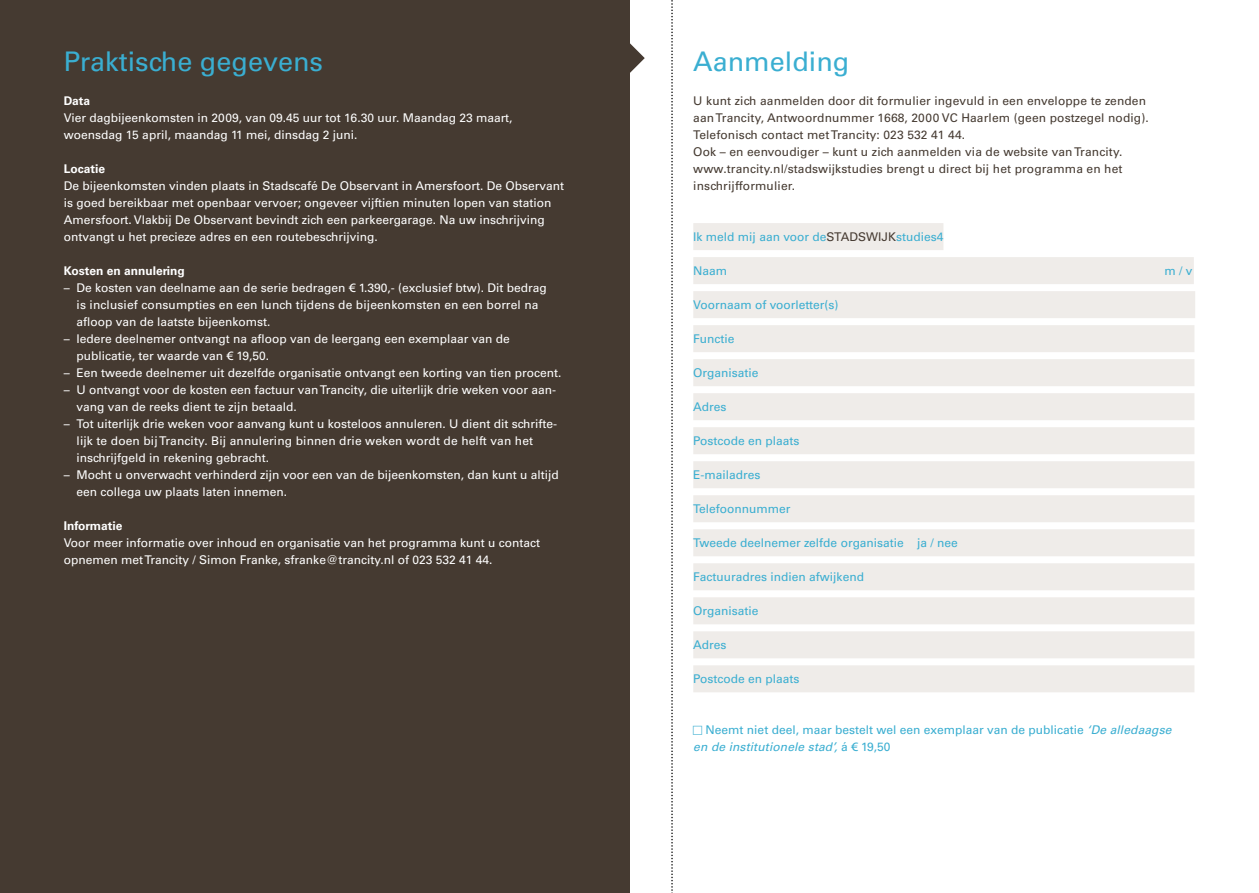
<style>
.page{position:relative;width:1259px;height:893px;background:#fff}
.page>*{position:absolute;margin:0;border:0;box-sizing:border-box;transform-origin:0 0}
.t1{font:27px "Univers";color:#3aaed1}
.t2{font:12px/17px "Univers";color:#fff}
.t3{font:12px/17px "Univers";color:#3aaed1}
.t4{font:12px/17px "Univers";letter-spacing:.01em;color:#453a31}
.t5{font:700 12px "Univers";color:#fff}
.s1{font-family:"Linotype Euro Font Ato F"}
.s2{color:#453a31}
.s3{font-style:italic}
</style>
<div class="page">
<div style="left:0;top:0;width:629px;height:893px;background:#453a31"></div>
<svg style="left:629px;top:43px;width:16px;height:30px"></svg>
<svg style="left:671px;top:0;width:2px;height:893px"></svg>
<div style="left:693px;top:223px;width:250px;height:27px;background:#efece9"></div>
<div style="left:693px;top:257px;width:500px;height:27px;background:#efece9"></div>
<div style="left:693px;top:291px;width:502px;height:27px;background:#efece9"></div>
<div style="left:693px;top:325px;width:501px;height:27px;background:#efece9"></div>
<div style="left:693px;top:359px;width:501px;height:27px;background:#efece9"></div>
<div style="left:693px;top:393px;width:501px;height:27px;background:#efece9"></div>
<div style="left:693px;top:427px;width:501px;height:27px;background:#efece9"></div>
<div style="left:693px;top:461px;width:501px;height:27px;background:#efece9"></div>
<div style="left:693px;top:495px;width:501px;height:27px;background:#efece9"></div>
<div style="left:693px;top:529px;width:501px;height:27px;background:#efece9"></div>
<div style="left:693px;top:563px;width:501px;height:27px;background:#efece9"></div>
<div style="left:693px;top:597px;width:501px;height:27px;background:#efece9"></div>
<div style="left:693px;top:631px;width:501px;height:27px;background:#efece9"></div>
<div style="left:693px;top:665px;width:501px;height:27px;background:#efece9"></div>
<h1 class="t1" style="left:64px;top:45px;width:261px">Praktische gegevens</h1>
<p class="t5" style="left:64px;top:94px;width:28px">Data</p>
<p class="t2" style="left:64px;top:109px;width:450px">Vier dagbijeenkomsten in 2009, van 09.45 uur tot 16.30 uur. Maandag 23 maart, woensdag 15 april, maandag 11 mei, dinsdag 2 juni.</p>
<p class="t5" style="left:64px;top:162px;width:43px">Locatie</p>
<p class="t2" style="left:64px;top:177px;width:502px">De bijeenkomsten vinden plaats in Stadscafé De Observant in Amersfoort. De Observant is goed bereikbaar met openbaar vervoer; ongeveer vijftien minuten lopen van station Amersfoort. Vlakbij De Observant bevindt zich een parkeergarage. Na uw inschrijving ontvangt u het precieze adres en een routebeschrijving.</p>
<p class="t5" style="left:64px;top:264px;width:123px">Kosten en annulering</p>
<p class="t2" style="left:77px;top:279px;width:472px;text-indent:-13px">– De kosten van deelname aan de serie bedragen <span class="s1">3</span> 1.390,- (exclusief btw). Dit bedrag is inclusief consumpties en een lunch tijdens de bijeenkomsten en een borrel na afloop van de laatste bijeenkomst.</p>
<p class="t2" style="left:77px;top:330px;width:435px;text-indent:-13px">– Iedere deelnemer ontvangt na afloop van de leergang een exemplaar van de publicatie, ter waarde van <span class="s1">3</span> 19,50.</p>
<p class="t2" style="left:64px;top:364px;width:499px">– Een tweede deelnemer uit dezelfde organisatie ontvangt een korting van tien procent.</p>
<p class="t2" style="left:77px;top:381px;width:481px;text-indent:-13px">– U ontvangt voor de kosten een factuur van Trancity, die uiterlijk drie weken voor aan&shy;vang van de reeks dient te zijn betaald.</p>
<p class="t2" style="left:77px;top:415px;width:482px;text-indent:-13px">– Tot uiterlijk drie weken voor aanvang kunt u kosteloos annuleren. U dient dit schrifte&shy;lijk te doen bij Trancity. Bij annulering binnen drie weken wordt de helft van het inschrijfgeld in rekening gebracht.</p>
<p class="t2" style="left:77px;top:466px;width:484px;text-indent:-13px">– Mocht u onverwacht verhinderd zijn voor een van de bijeenkomsten, dan kunt u altijd een collega uw plaats laten innemen.</p>
<p class="t5" style="left:64px;top:519px;width:60px">Informatie</p>
<p class="t2" style="left:64px;top:535px;width:478px">Voor meer informatie over inhoud en organisatie van het programma kunt u contact opnemen met Trancity / Simon Franke, sfranke@trancity.nl of 023 532 41 44.</p>
<h1 class="t1" style="left:693px;top:45px;width:158px">Aanmelding</h1>
<p class="t4" style="left:693px;top:92px;width:457px">U kunt zich aanmelden door dit formulier ingevuld in een enveloppe te zenden aan Trancity, Antwoordnummer 1668, 2000 VC Haarlem (geen postzegel nodig).<br>Telefonisch contact met Trancity: 023 532 41 44.<br>Ook – en eenvoudiger – kunt u zich aanmelden via de website van Trancity. www.trancity.nl/stadswijkstudies brengt u direct bij het programma en het inschrijfformulier.</p>
<p class="t3" style="left:693px;top:228px;width:252px">Ik meld mij aan voor de<span class="s2">STADSWIJK</span>studies4</p>
<p class="t3" style="left:693px;top:262px;width:36px">Naam</p>
<p class="t3" style="left:1164px;top:262px;width:30px">m / v</p>
<p class="t3" style="left:693px;top:296px;width:147px">Voornaam of voorletter(s)</p>
<p class="t3" style="left:693px;top:330px;width:43px">Functie</p>
<p class="t3" style="left:693px;top:364px;width:67px">Organisatie</p>
<p class="t3" style="left:693px;top:399px;width:35px">Adres</p>
<p class="t3" style="left:693px;top:433px;width:108px">Postcode en plaats</p>
<p class="t3" style="left:693px;top:467px;width:69px">E-mailadres</p>
<p class="t3" style="left:693px;top:501px;width:99px">Telefoonnummer</p>
<p class="t3" style="left:693px;top:535px;width:266px">Tweede deelnemer zelfde organisatie ja / nee</p>
<p class="t3" style="left:693px;top:569px;width:172px">Factuuradres indien afwijkend</p>
<p class="t3" style="left:693px;top:603px;width:67px">Organisatie</p>
<p class="t3" style="left:693px;top:637px;width:35px">Adres</p>
<p class="t3" style="left:693px;top:671px;width:108px">Postcode en plaats</p>
<p class="t3" style="left:693px;top:722px;width:480px;text-indent:12px">Neemt niet deel, maar bestelt wel een exemplaar van de publicatie <span class="s3">‘De alledaagse en de institutionele stad’,</span> á <span class="s1">3</span> 19,50</p>
</div>
